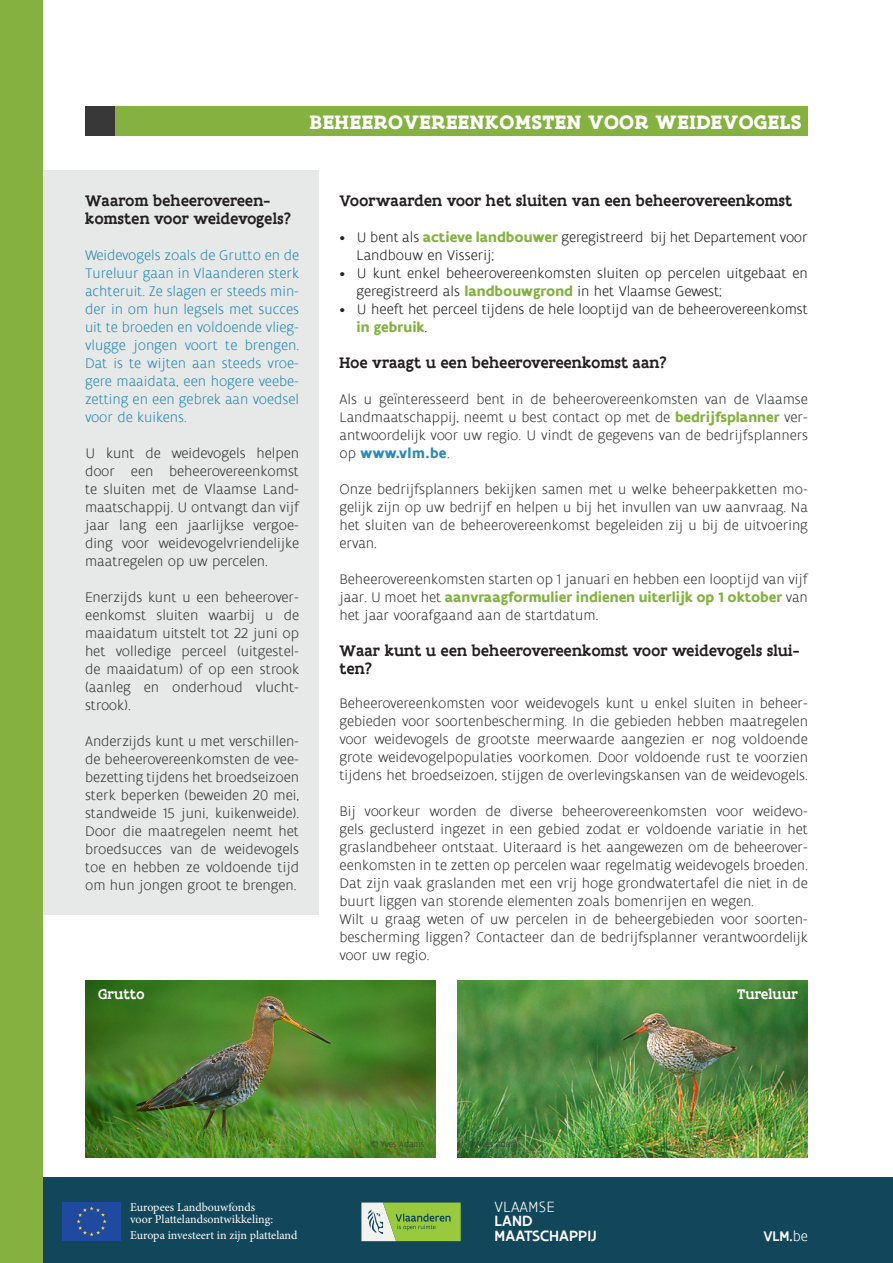
<style>
.page{position:relative;width:893px;height:1263px;background:#fff}
.page>*{position:absolute;margin:0;border:0;box-sizing:border-box;transform-origin:0 0}
.t1{font:700 21px "Flanders Art Serif";letter-spacing:.005em;color:#fff}
.titel{font:500 16.5px/18px "Flanders Art Serif";color:#231f20}
.opsomming{font:500 16.05px "Flanders Art Sans";letter-spacing:.005em;color:#fff}
.opsomming-2{font:300 16.05px "Flanders Art Sans";letter-spacing:.005em;color:#fff}
.tekst{font:300 15px/18px "Flanders Art Sans";color:#383839;text-align:justify}
.tekst-2{font:300 15px/18px "Flanders Art Sans";color:#2d8bb1;text-align:justify}
.t2{font:300 15px/18px "Flanders Art Sans";color:#231f20}
.tekst-3{font:500 15px "Flanders Art Serif";color:#fff}
.opsomming-3{font:500 15px "Flanders Art Sans";color:#fff}
.t3{font:12px/12px "Minion Pro";letter-spacing:-.005em;color:#fff}
.tekst-4{font:300 9px "Flanders Art Sans";color:#383c32}
.s1{font-weight:700;color:#84b13f}
.s2{font-weight:700;color:#2d8bb1}
.s3{font-weight:300}
</style>
<div class="page">
<div style="left:0;top:1178px;width:893px;height:85px;background:#12465b"></div>
<div style="left:43px;top:170px;width:276px;height:744px;background:#e7e9e8"></div>
<div style="left:0;top:0;width:43px;height:1263px;background:#84b13f"></div>
<div style="left:85px;top:106px;width:723px;height:30px;background:#84b13f"></div>
<div style="left:85px;top:106px;width:30px;height:30px;background:#383839"></div>
<img style="left:85px;top:980px;width:351px;height:177px">
<img style="left:457px;top:980px;width:351px;height:177px">
<img style="left:63px;top:1202px;width:57px;height:38px">
<svg style="left:361px;top:1202px;width:100px;height:39px;background:#a1c66d"></svg>
<p class="t1" style="left:309px;top:109px;width:494px">BEHEEROVEREENKOMSTEN VOOR WEIDEVOGELS</p>
<p class="titel" style="left:85px;top:191px;width:208px">Waarom beheerovereen&shy;komsten voor weidevogels?</p>
<p class="tekst-2" style="left:85px;top:246px;width:216px">Weidevogels zoals de Grutto en de Tureluur gaan in Vlaanderen sterk achteruit. Ze slagen er steeds min&shy;der in om hun legsels met succes uit te broeden en voldoende vlieg&shy;vlugge jongen voort te brengen.<br>Dat is te wijten aan steeds vroe&shy;gere maaidata, een hogere veebe&shy;zetting en een gebrek aan voedsel voor de kuikens.</p>
<p class="tekst" style="left:85px;top:444px;width:216px">U kunt de weidevogels helpen door een beheerovereenkomst te sluiten met de Vlaamse Land&shy;maatschappij. U ontvangt dan vijf jaar lang een jaarlijkse vergoe&shy;ding voor weidevogelvriendelijke maatregelen op uw percelen.</p>
<p class="tekst" style="left:85px;top:588px;width:216px">Enerzijds kunt u een beheerover&shy;eenkomst sluiten waarbij u de maaidatum uitstelt tot 22 juni op het volledige perceel (uitgestel&shy;de maaidatum) of op een strook (aanleg en onderhoud vlucht&shy;strook).</p>
<p class="tekst" style="left:85px;top:732px;width:216px">Anderzijds kunt u met verschillen&shy;de beheerovereenkomsten de vee&shy;bezetting tijdens het broedseizoen sterk beperken (beweiden 20 mei, standweide 15 juni, kuikenweide).<br>Door die maatregelen neemt het broedsucces van de weidevogels toe en hebben ze voldoende tijd om hun jongen groot te brengen.</p>
<p class="titel" style="left:339px;top:191px;width:454px">Voorwaarden voor het sluiten van een beheerovereenkomst</p>
<p class="t2" style="left:356px;top:228px;width:453px;text-indent:-17px">• U bent als <span class="s1">actieve landbouwer</span> geregistreerd bij het Departement voor<br>Landbouw en Visserij;</p>
<p class="t2" style="left:356px;top:264px;width:453px;text-indent:-17px">• U kunt enkel beheerovereenkomsten sluiten op percelen uitgebaat en geregistreerd als <span class="s1">landbouwgrond</span> in het Vlaamse Gewest;</p>
<p class="t2" style="left:356px;top:300px;width:453px;text-indent:-17px">• U heeft het perceel tijdens de hele looptijd van de beheerovereenkomst <span class="s1">in gebruik</span>.</p>
<p class="titel" style="left:339px;top:353px;width:329px">Hoe vraagt u een beheerovereenkomst aan?</p>
<p class="tekst" style="left:339px;top:390px;width:470px">Als u geïnteresseerd bent in de beheerovereenkomsten van de Vlaamse Landmaatschappij, neemt u best contact op met de <span class="s1">bedrijfsplanner</span> ver&shy;antwoordelijk voor uw regio. U vindt de gegevens van de bedrijfsplanners op <span class="s2">www.vlm.be</span>.</p>
<p class="tekst" style="left:339px;top:480px;width:470px">Onze bedrijfsplanners bekijken samen met u welke beheerpakketten mo&shy;gelijk zijn op uw bedrijf en helpen u bij het invullen van uw aanvraag. Na het sluiten van de beheerovereenkomst begeleiden zij u bij de uitvoering ervan.</p>
<p class="tekst" style="left:339px;top:570px;width:470px">Beheerovereenkomsten starten op 1 januari en hebben een looptijd van vijf jaar. U moet het <span class="s1">aanvraagformulier indienen uiterlijk op 1 oktober</span> van het jaar voorafgaand aan de startdatum.</p>
<p class="titel" style="left:339px;top:641px;width:462px">Waar kunt u een beheerovereenkomst voor weidevogels slui&shy;ten?</p>
<p class="tekst" style="left:339px;top:694px;width:470px">Beheerovereenkomsten voor weidevogels kunt u enkel sluiten in beheer&shy;gebieden voor soortenbescherming. In die gebieden hebben maatregelen voor weidevogels de grootste meerwaarde aangezien er nog voldoende grote weidevogelpopulaties voorkomen. Door voldoende rust te voorzien tijdens het broedseizoen, stijgen de overlevingskansen van de weidevogels.</p>
<p class="tekst" style="left:339px;top:802px;width:470px">Bij voorkeur worden de diverse beheerovereenkomsten voor weidevo&shy;gels geclusterd ingezet in een gebied zodat er voldoende variatie in het graslandbeheer ontstaat. Uiteraard is het aangewezen om de beheerover&shy;eenkomsten in te zetten op percelen waar regelmatig weidevogels broeden.<br>Dat zijn vaak graslanden met een vrij hoge grondwatertafel die niet in de buurt liggen van storende elementen zoals bomenrijen en wegen.</p>
<p class="tekst" style="left:339px;top:910px;width:470px">Wilt u graag weten of uw percelen in de beheergebieden voor soorten&shy;bescherming liggen? Contacteer dan de bedrijfsplanner verantwoordelijk voor uw regio.</p>
<p class="tekst-3" style="left:98px;top:984px;width:48px">Grutto</p>
<p class="tekst-3" style="left:737px;top:984px;width:62px">Tureluur</p>
<p class="t3" style="left:130px;top:1201px;width:144px">Europees Landbouwfonds voor Plattelandsontwikkeling:</p>
<p class="t3" style="left:130px;top:1229px;width:169px">Europa investeert in zijn platteland</p>
<p class="tekst-4" style="left:371px;top:1138px;width:55px">© Yves Adams</p>
<p class="tekst-4" style="left:468px;top:1138px;width:55px">© Yves Adams</p>
<p class="opsomming-2" style="left:495px;top:1197px;width:61px">VLAAMSE</p>
<p class="opsomming" style="left:495px;top:1211px;width:39px">LAND</p>
<p class="opsomming" style="left:495px;top:1226px;width:104px">MAATSCHAPPIJ</p>
<p class="opsomming-3" style="left:763px;top:1227px;width:46px">VLM.<span class="s3">be</span></p>
</div>
